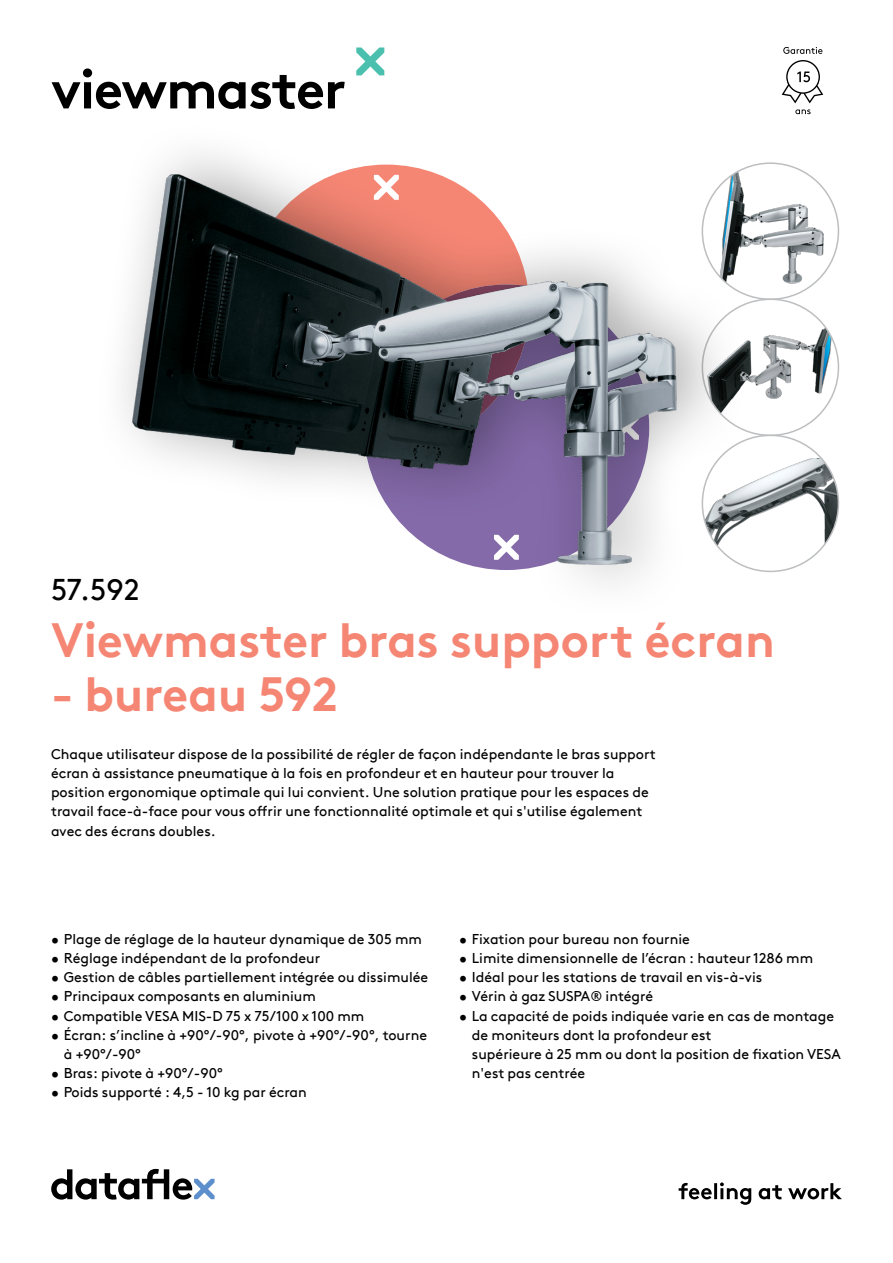
<style>
.page{position:relative;width:893px;height:1263px;background:#fff}
.page>*{position:absolute;margin:0;border:0;box-sizing:border-box;transform-origin:0 0}
.hoofdstuk{font:700 54px "Brown Pro TT";letter-spacing:-.02em;color:#000}
.productnaam{font:700 48px "Brown Pro TT";color:#f58674}
.productnummer{font:30px "Brown Pro TT";color:#000}
.omschrijving{font:14.25px/19.2px "Brown Pro TT";color:#000}
</style>
<div class="page">
<svg style="left:51px;top:1169px;width:164px;height:30px"></svg>
<svg style="left:679px;top:1182px;width:163px;height:23px"></svg>
<svg style="left:356px;top:47px;width:28px;height:28px"></svg>
<img style="left:747px;top:165px;width:81px;height:134px">
<img style="left:747px;top:314px;width:91px;height:107px">
<img style="left:747px;top:458px;width:91px;height:91px">
<div style="left:93px;top:119px;width:654px;height:499px;background:#000;opacity:.35"></div>
<img style="left:120px;top:166px;width:570px;height:407px">
<svg style="left:782px;top:60px;width:41px;height:43px"></svg>
<svg style="left:783px;top:47px;width:39px;height:7px"></svg>
<svg style="left:795px;top:109px;width:16px;height:5px"></svg>
<p class="hoofdstuk" style="left:51px;top:46px;width:297px">viewmaster</p>
<p class="productnummer" style="left:51px;top:566px;width:90px">57.592</p>
<p class="productnaam" style="left:51px;top:601px;width:725px">Viewmaster bras support écran</p>
<p class="productnaam" style="left:51px;top:655px;width:288px">- bureau 592</p>
<p class="omschrijving" style="left:51px;top:743px;width:606px">Chaque utilisateur dispose de la possibilité de régler de façon indépendante le bras support écran à assistance pneumatique à la fois en profondeur et en hauteur pour trouver la position ergonomique optimale qui lui convient. Une solution pratique pour les espaces de travail face-à-face pour vous offrir une fonctionnalité optimale et qui s'utilise également avec des écrans doubles.</p>
<p class="omschrijving" style="left:51px;top:928px;width:372px">• Plage de réglage de la hauteur dynamique de 305 mm</p>
<p class="omschrijving" style="left:51px;top:947px;width:271px">• Réglage indépendant de la profondeur</p>
<p class="omschrijving" style="left:51px;top:966px;width:379px">• Gestion de câbles partiellement intégrée ou dissimulée</p>
<p class="omschrijving" style="left:51px;top:986px;width:266px">• Principaux composants en aluminium</p>
<p class="omschrijving" style="left:51px;top:1005px;width:315px">• Compatible VESA MIS-D 75 x 75/100 x 100 mm</p>
<p class="omschrijving" style="left:64px;top:1024px;width:365px;text-indent:-13px">• Écran: s’incline à +90°/-90°, pivote à +90°/-90°, tourne à +90°/-90°</p>
<p class="omschrijving" style="left:51px;top:1062px;width:173px">• Bras: pivote à +90°/-90°</p>
<p class="omschrijving" style="left:51px;top:1081px;width:257px">• Poids supporté : 4,5 - 10 kg par écran</p>
<p class="omschrijving" style="left:459px;top:928px;width:232px">• Fixation pour bureau non fournie</p>
<p class="omschrijving" style="left:459px;top:947px;width:356px">• Limite dimensionnelle de l’écran : hauteur 1286 mm</p>
<p class="omschrijving" style="left:459px;top:966px;width:305px">• Idéal pour les stations de travail en vis-à-vis</p>
<p class="omschrijving" style="left:459px;top:986px;width:196px">• Vérin à gaz SUSPA® intégré</p>
<p class="omschrijving" style="left:472px;top:1005px;width:371px;text-indent:-13px">• La capacité de poids indiquée varie en cas de montage de moniteurs dont la profondeur est<br>supérieure à 25 mm ou dont la position de fixation VESA n'est pas centrée</p>
</div>
